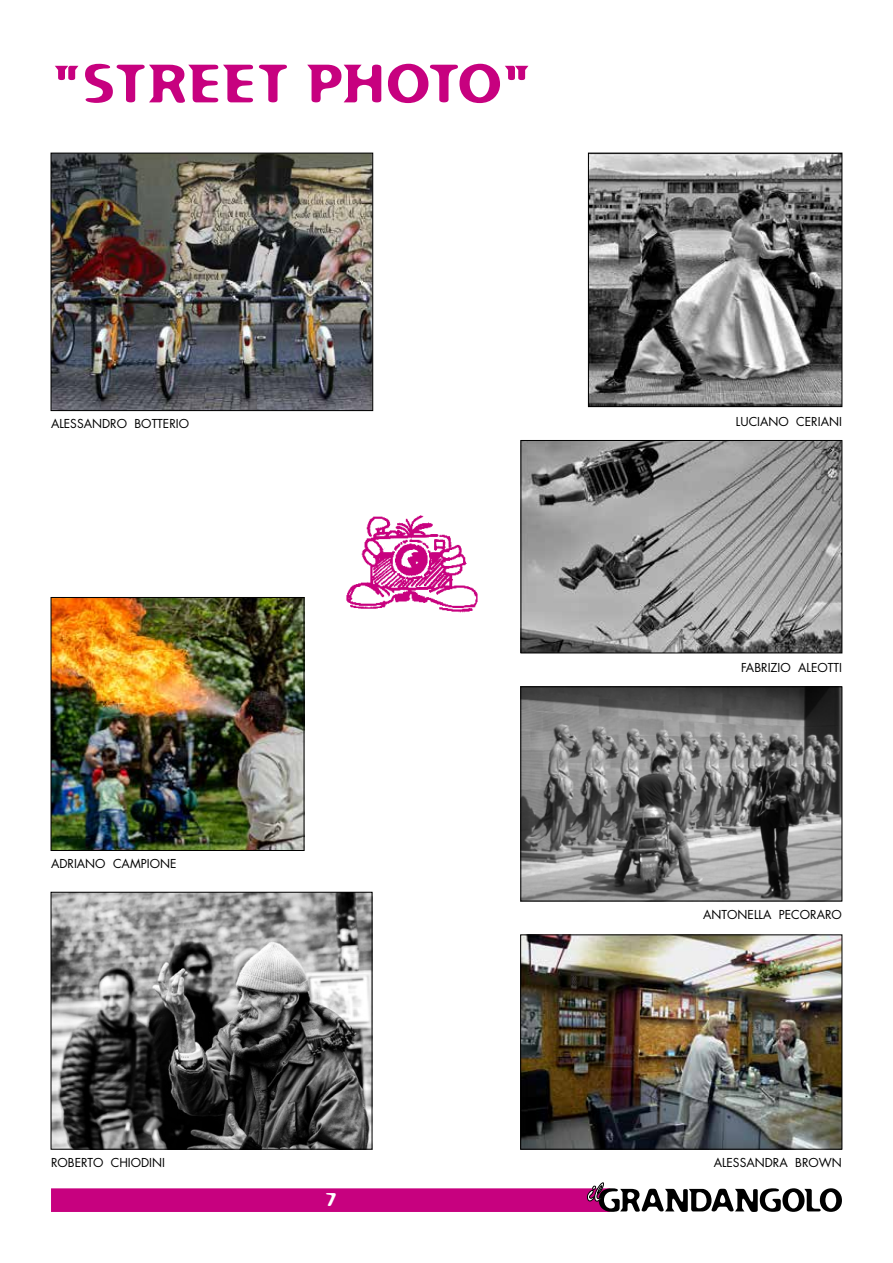
<style>
.page{position:relative;width:893px;height:1263px;background:#fff}
.page>*{position:absolute;margin:0;border:0;box-sizing:border-box;transform-origin:0 0}
.t1{font:52.5px "Flexure";letter-spacing:-.005em;color:#c7017f}
.t2{font:18px "Flexure";color:#fff}
.t3{font:12px "Futura Std";color:#000}
</style>
<div class="page">
<svg style="left:51px;top:1182px;width:791px;height:30px"></svg>
<img style="left:346px;top:515px;width:132px;height:98px">
<img style="left:522px;top:936px;width:318px;height:211px">
<div style="left:520px;top:934px;width:322px;height:215px;border:1px solid #000"></div>
<img style="left:523px;top:442px;width:317px;height:209px">
<div style="left:521px;top:440px;width:321px;height:213px;border:1px solid #000"></div>
<img style="left:522px;top:688px;width:318px;height:211px">
<div style="left:520px;top:686px;width:322px;height:215px;border:1px solid #000"></div>
<img style="left:53px;top:155px;width:318px;height:254px">
<div style="left:51px;top:153px;width:322px;height:258px;border:1px solid #000"></div>
<img style="left:53px;top:599px;width:249px;height:250px">
<div style="left:51px;top:597px;width:253px;height:254px;border:1px solid #000"></div>
<img style="left:590px;top:155px;width:250px;height:250px">
<div style="left:588px;top:153px;width:254px;height:254px;border:1px solid #000"></div>
<img style="left:53px;top:894px;width:317px;height:253px">
<div style="left:51px;top:892px;width:321px;height:257px;border:1px solid #000"></div>
<h1 class="t1" style="left:51px;top:51px;width:483px">“STREET PHOTO”</h1>
<p class="t3" style="left:51px;top:416px;width:140px">ALESSANDRO BOTTERIO</p>
<p class="t3" style="left:51px;top:856px;width:127px">ADRIANO CAMPIONE</p>
<p class="t3" style="left:51px;top:1154px;width:115px">ROBERTO CHIODINI</p>
<h2 class="t2" style="left:325px;top:1188px;width:12px">7</h2>
<p class="t3" style="left:736px;top:414px;width:107px">LUCIANO CERIANI</p>
<p class="t3" style="left:741px;top:660px;width:102px">FABRIZIO ALEOTTI</p>
<p class="t3" style="left:703px;top:907px;width:140px">ANTONELLA PECORARO</p>
<p class="t3" style="left:714px;top:1154px;width:130px">ALESSANDRA BROWN</p>
</div>
